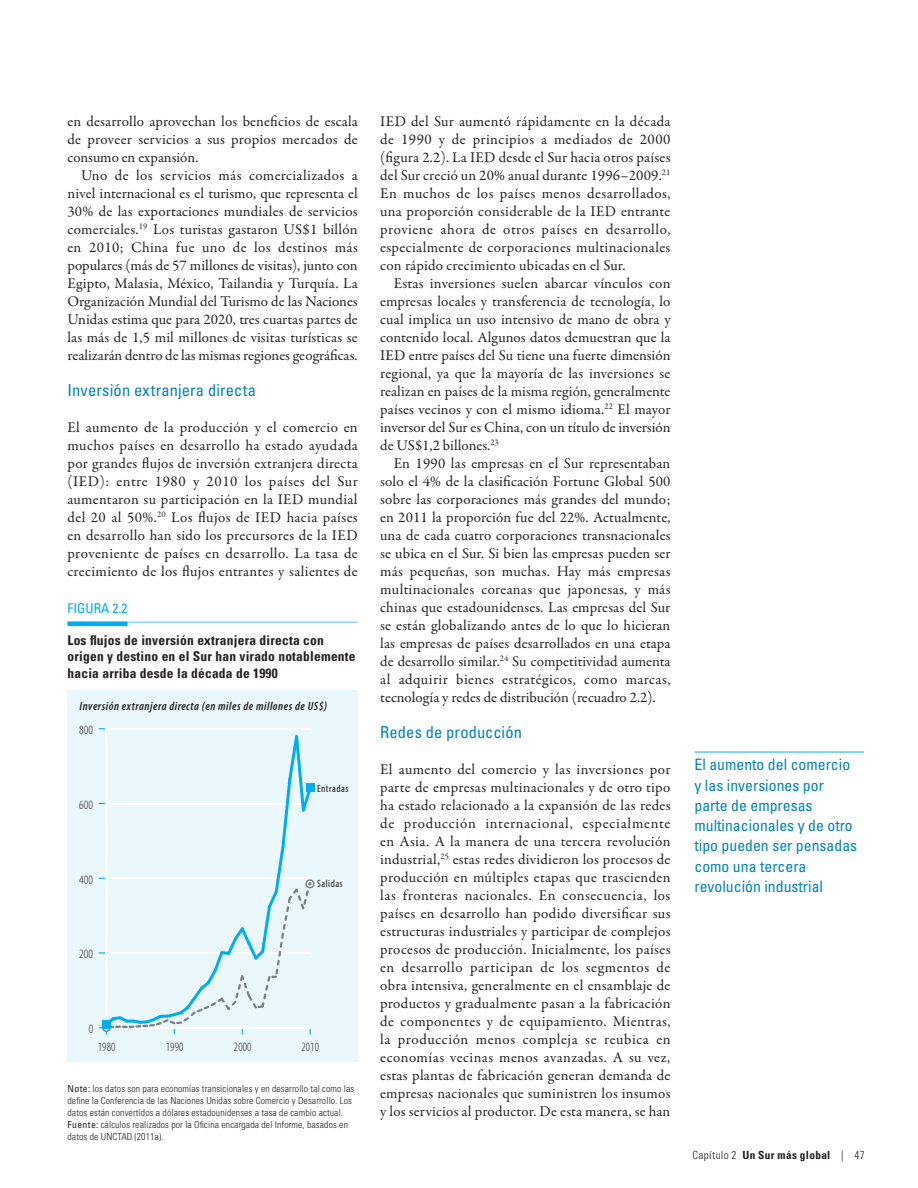
<style>
.page{position:relative;width:918px;height:1188px;background:#fff}
.page>*{position:absolute;margin:0;border:0;box-sizing:border-box;transform-origin:0 0}
.t1{font:condensed 16.5px "Univers LT Std";letter-spacing:.01em;color:#0083b6}
.t2{font:condensed 15.75px/20.2px "Univers LT Std";color:#0083b6}
.t3{font:15px/18px "Garamond Premr Pro";letter-spacing:.01em;color:#231f20;text-align:justify}
.t4{font:700 condensed 13.5px/16.2px "Univers LT Std";letter-spacing:.015em;color:#231f20}
.t5{font:condensed 13.5px "Univers LT Std";color:#00aeef}
.t6{font:300 condensed 12.75px "Myriad Pro";letter-spacing:.015em;color:#231f20;scale:.92 1}
.t7{font:300 condensed 12.75px "Myriad Pro";letter-spacing:.015em;color:#231f20}
.t8{font:italic 600 condensed 12px "Myriad Pro";letter-spacing:.045em;color:#231f20}
.t9{font:700 condensed 11.25px "Univers LT Std";letter-spacing:.035em;color:#231f20}
.t10{font:condensed 10.5px "Myriad Pro";letter-spacing:.045em;color:#231f20}
.t11{font:300 condensed 9.75px/12px "Univers LT Std";letter-spacing:.01em;color:#231f20}
.s1{font-weight:400}
.s2{font-weight:300}
</style>
<div class="page">
<hr style="left:694px;top:752px;width:170px;height:1px;background:#00aeef">
<hr style="left:68px;top:622px;width:290px;height:1px;background:#8dd7f7">
<hr style="left:68px;top:622px;width:59px;height:4px;background:#00aeef">
<div style="left:68px;top:690px;width:290px;height:372px;background:#eaf7fd"></div>
<svg style="left:99px;top:728px;width:215px;height:307px"></svg>
<div style="left:102px;top:1020px;width:9px;height:9px;background:#00aeef"></div>
<p class="t3" style="left:68px;top:113px;width:292px">en desarrollo aprovechan los beneficios de escala de proveer servicios a sus propios mercados de consumo en expansión.</p>
<p class="t3" style="left:68px;top:167px;width:292px;text-indent:14px">Uno de los servicios más comercializados a nivel internacional es el turismo, que representa el 30% de las exportaciones mundiales de servicios comerciales.<sup>19</sup> Los turistas gastaron US$1 billón en 2010; China fue uno de los destinos más populares (más de 57 millones de visitas), junto con Egipto, Malasia, México, Tailandia y Turquía. La Organización Mundial del Turismo de las Naciones Unidas estima que para 2020, tres cuartas partes de las más de 1,5 mil millones de visitas turísticas se realizarán dentro de las mismas regiones geográficas.</p>
<p class="t1" style="left:68px;top:380px;width:190px">Inversión extranjera directa</p>
<p class="t3" style="left:67px;top:419px;width:292px">El aumento de la producción y el comercio en muchos países en desarrollo ha estado ayudada por grandes flujos de inversión extranjera directa (IED): entre 1980 y 2010 los países del Sur aumentaron su participación en la IED mundial del 20 al 50%.<sup>20</sup> Los flujos de IED hacia países en desarrollo han sido los precursores de la IED proveniente de países en desarrollo. La tasa de crecimiento de los flujos entrantes y salientes de</p>
<p class="t5" style="left:68px;top:599px;width:61px">Fig ura 2.2</p>
<p class="t4" style="left:68px;top:632px;width:290px">Los flujos de inversión extranjera directa con origen y destino en el Sur han virado notablemente hacia arriba desde la década de 1990</p>
<p class="t8" style="left:80px;top:699px;width:249px">Inversión extranjera directa (en miles de millones de US$)</p>
<p class="t7" style="left:79px;top:723px;width:15px">800</p>
<p class="t7" style="left:79px;top:798px;width:15px">600</p>
<p class="t7" style="left:79px;top:873px;width:15px">400</p>
<p class="t7" style="left:79px;top:947px;width:15px">200</p>
<p class="t7" style="left:89px;top:1022px;width:6px">0</p>
<p class="t10" style="left:317px;top:782px;width:33px">Entradas</p>
<p class="t10" style="left:317px;top:877px;width:27px">Salidas</p>
<p class="t6" style="left:98px;top:1040px;width:20px">1980</p>
<p class="t6" style="left:166px;top:1040px;width:20px">1990</p>
<p class="t6" style="left:234px;top:1040px;width:20px">2000</p>
<p class="t6" style="left:302px;top:1040px;width:20px">2010</p>
<p class="t11" style="left:68px;top:1083px;width:288px"><span class="s1">Note:</span> los datos son para economías transicionales y en desarrollo tal como las define la Conferencia de las Naciones Unidas sobre Comercio y Desarrollo. Los datos están convertidos a dólares estadounidenses a tasa de cambio actual.<br><span class="s1">Fuente:</span> cálculos realizados por la Oficina encargada del Informe, basados en datos de UNCTAD (2011a).</p>
<p class="t3" style="left:380px;top:113px;width:292px">IED del Sur aumentó rápidamente en la década de 1990 y de principios a mediados de 2000 (figura 2.2). La IED desde el Sur hacia otros países del Sur creció un 20% anual durante 1996–2009.<sup>21<br></sup>En muchos de los países menos desarrollados, una proporción considerable de la IED entrante proviene ahora de otros países en desarrollo, especialmente de corporaciones multinacionales con rápido crecimiento ubicadas en el Sur.</p>
<p class="t3" style="left:380px;top:275px;width:292px;text-indent:14px">Estas inversiones suelen abarcar vínculos con empresas locales y transferencia de tecnología, lo cual implica un uso intensivo de mano de obra y contenido local. Algunos datos demuestran que la IED entre países del Su tiene una fuerte dimensión regional, ya que la mayoría de las inversiones se realizan en países de la misma región, generalmente países vecinos y con el mismo idioma.<sup>22</sup> El mayor inversor del Sur es China, con un título de inversión de US$1,2 billones.<sup>23</sup></p>
<p class="t3" style="left:380px;top:455px;width:292px;text-indent:14px">En 1990 las empresas en el Sur representaban solo el 4% de la clasificación Fortune Global 500 sobre las corporaciones más grandes del mundo; en 2011 la proporción fue del 22%. Actualmente, una de cada cuatro corporaciones transnacionales se ubica en el Sur. Si bien las empresas pueden ser más pequeñas, son muchas. Hay más empresas multinacionales coreanas que japonesas, y más chinas que estadounidenses. Las empresas del Sur se están globalizando antes de lo que lo hicieran las empresas de países desarrollados en una etapa de desarrollo similar.<sup>24</sup> Su competitividad aumenta al adquirir bienes estratégicos, como marcas, tecnología y redes de distribución (recuadro 2.2).</p>
<p class="t1" style="left:380px;top:722px;width:143px">Redes de producción</p>
<p class="t3" style="left:380px;top:761px;width:292px">El aumento del comercio y las inversiones por parte de empresas multinacionales y de otro tipo ha estado relacionado a la expansión de las redes de producción internacional, especialmente en Asia. A la manera de una tercera revolución industrial,<sup>25</sup> estas redes dividieron los procesos de producción en múltiples etapas que trascienden las fronteras nacionales. En consecuencia, los países en desarrollo han podido diversificar sus estructuras industriales y participar de complejos procesos de producción. Inicialmente, los países en desarrollo participan de los segmentos de obra intensiva, generalmente en el ensamblaje de productos y gradualmente pasan a la fabricación de componentes y de equipamiento. Mientras, la producción menos compleja se reubica en economías vecinas menos avanzadas. A su vez, estas plantas de fabricación generan demanda de empresas nacionales que suministren los insumos y los servicios al productor. De esta manera, se han</p>
<p class="t2" style="left:694px;top:754px;width:164px">El aumento del comercio y las inversiones por parte de empresas multinacionales y de otro tipo pueden ser pensadas como una tercera revolución industrial</p>
<p class="t9" style="left:692px;top:1148px;width:174px"><span class="s2">Capítulo 2</span> Un Sur más global <span class="s2">| 47</span></p>
</div>
